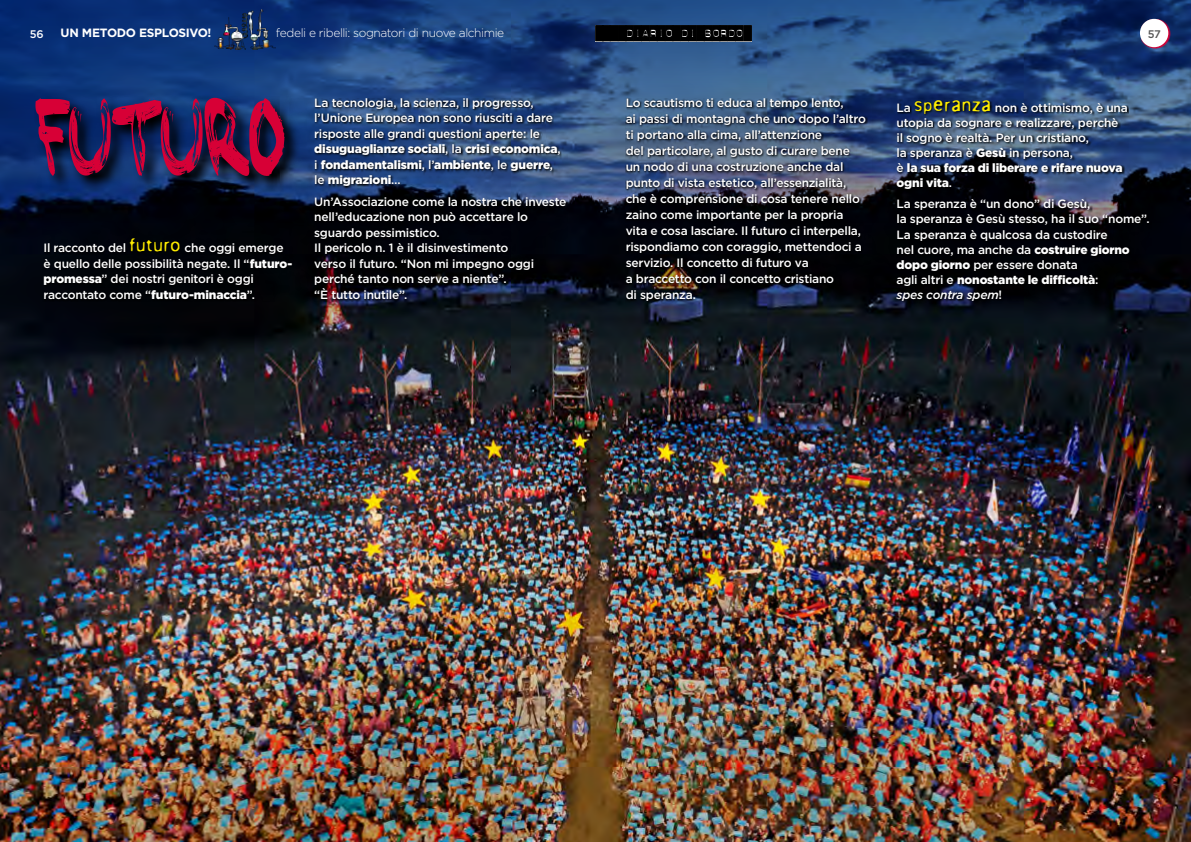
<style>
.page{position:relative;width:1191px;height:842px;background:#fff}
.page>*{position:absolute;margin:0;border:0;box-sizing:border-box;transform-origin:0 0}
.t1{font:77.7px "Brushed";letter-spacing:-.01em;color:#d70036}
.t2{font:16px "Dynamoe";letter-spacing:-.025em;color:#000;scale:.9 1}
.t3{font:500 12px/16px "Gotham";letter-spacing:-.02em;color:#fff}
.t4{font:300 12px "Gotham";letter-spacing:-.035em;color:#fff}
.t5{font:700 12px "Gotham";letter-spacing:-.025em;color:#fff}
.t6{font:500 11px "Gotham";color:#fff}
.t7{font:500 11px "Gotham";color:#565656}
.s1{font-family:"Anorexia";font-weight:400;font-size:18px;color:#ffed00}
.s2{font-weight:900}
.s3{font-style:italic}
</style>
<div class="page">
<img style="left:0;top:439px;width:1191px;height:403px">
<img style="left:0;top:0;width:1191px;height:439px">
<div style="left:595px;top:25px;width:157px;height:16px;background:#fff"></div>
<svg style="left:1141px;top:20px;width:29px;height:29px"></svg>
<div style="left:1140px;top:19px;width:28px;height:28px;background:#fff;border-radius:50%"></div>
<img style="left:214px;top:9px;width:61px;height:40px">
<img style="left:625px;top:98px;width:526px;height:205px">
<svg style="left:43px;top:98px;width:525px;height:203px;background:#0c162a"></svg>
<svg style="left:35px;top:96px;width:266px;height:97px;background:#0b2450"></svg>
<p class="t6" style="left:30px;top:27px;width:16px">56</p>
<p class="t5" style="left:61px;top:26px;width:152px">UN METODO ESPLOSIVO!</p>
<p class="t4" style="left:276px;top:27px;width:230px">fedeli e ribelli: sognatori di nuove alchimie</p>
<h2 class="t2" style="left:626px;top:25px;width:132px">DIARIO DI BORDO</h2>
<p class="t7" style="left:1147px;top:27px;width:15px">57</p>
<h1 class="t1" style="left:35px;top:98px;width:252px">FUTURO</h1>
<p class="t3" style="left:43px;top:239px;width:250px">Il racconto del <span class="s1">futuro</span> che oggi emerge è quello delle possibilità negate. Il “<span class="s2">futuro&shy;promessa</span>” dei nostri genitori è oggi raccontato come “<span class="s2">futuro-minaccia</span>”.</p>
<p class="t3" style="left:314px;top:94px;width:248px;line-height:15.6px">La tecnologia, la scienza, il progresso, l’Unione Europea non sono riusciti a dare risposte alle grandi questioni aperte: le <span class="s2">disuguaglianze sociali</span>, la <span class="s2">crisi economica</span>, i <span class="s2">fondamentalismi</span>, l’<span class="s2">ambiente</span>, le <span class="s2">guerre</span>, le <span class="s2">migrazioni</span>…</p>
<p class="t3" style="left:314px;top:193px;width:254px;line-height:15.6px">Un’Associazione come la nostra che investe nell’educazione non può accettare lo sguardo pessimistico.<br>Il pericolo n. 1 è il disinvestimento<br>verso il futuro. “Non mi impegno oggi perché tanto non serve a niente”.<br>“È tutto inutile”.</p>
<p class="t3" style="left:626px;top:94px;width:242px">Lo scautismo ti educa al tempo lento,<br>ai passi di montagna che uno dopo l’altro ti portano alla cima, all’attenzione<br>del particolare, al gusto di curare bene un nodo di una costruzione anche dal punto di vista estetico, all’essenzialità, che è comprensione di cosa tenere nello zaino come importante per la propria vita e cosa lasciare. Il futuro ci interpella, rispondiamo con coraggio, mettendoci a servizio. Il concetto di futuro va<br>a braccetto con il concetto cristiano<br>di speranza.</p>
<p class="t3" style="left:896px;top:100px;width:233px;line-height:15.1px">La <span class="s1">speranza</span> non è ottimismo, è una utopia da sognare e realizzare, perchè il sogno è realtà. Per un cristiano,<br>la speranza è <span class="s2">Gesù</span> in persona,<br>è <span class="s2">la sua forza di liberare e rifare nuova ogni vita</span>.</p>
<p class="t3" style="left:896px;top:196px;width:255px;line-height:15.1px">La speranza è “un dono” di Gesù,<br>la speranza è Gesù stesso, ha il suo “nome”.<br>La speranza è qualcosa da custodire<br>nel cuore, ma anche da <span class="s2">costruire giorno dopo giorno</span> per essere donata<br>agli altri e <span class="s2">nonostante le difficoltà</span>:<br><span class="s3">spes contra spem</span>!</p>
</div>
